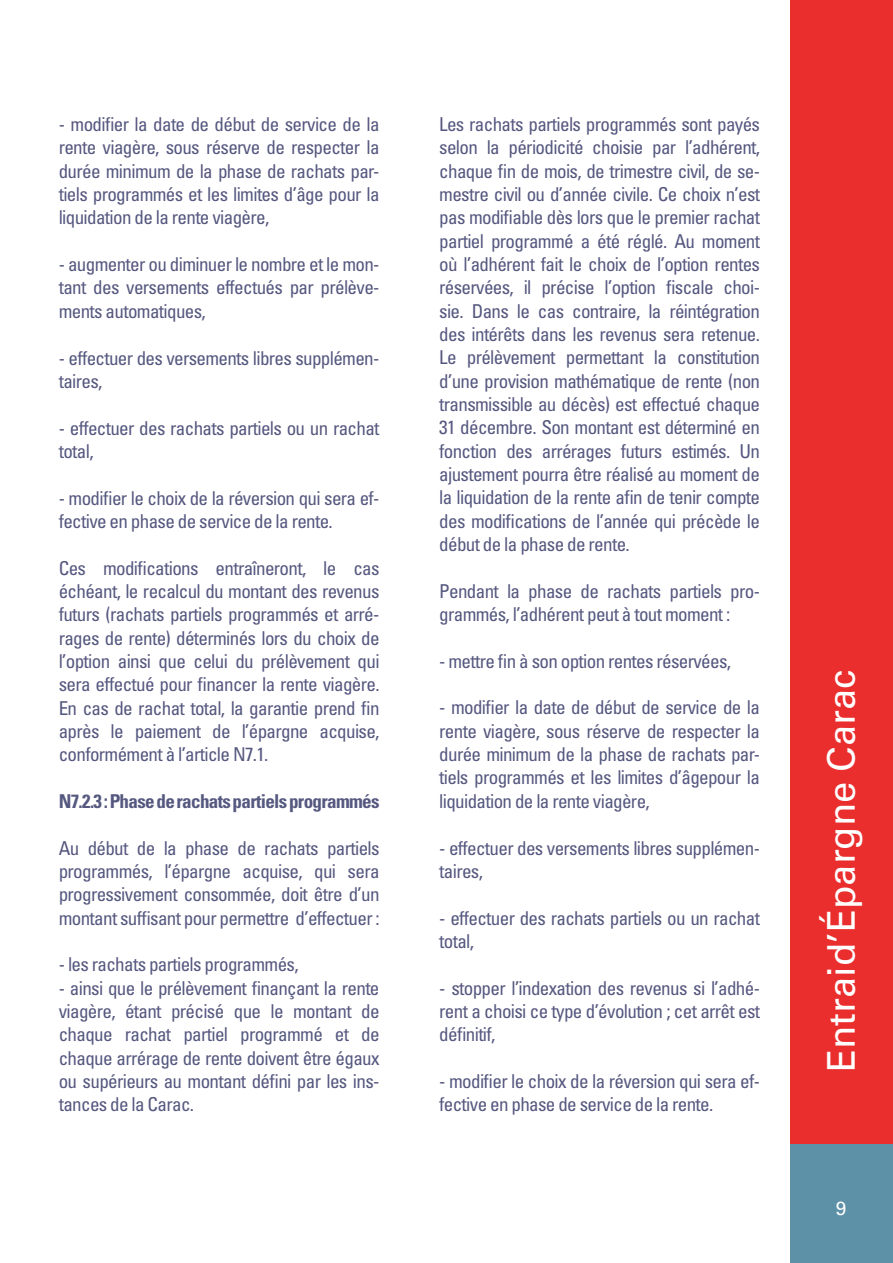
<style>
.page{position:relative;width:893px;height:1263px;background:#fff}
.page>*{position:absolute;margin:0;border:0;box-sizing:border-box;transform-origin:0 0}
.t1{font:38.25px "Univers LT Std";color:#fff}
.t2{font:condensed 19.05px/23.4px "Univers LT Std";letter-spacing:-.035em;color:#55587f;text-align:justify}
.t3{font:700 condensed 19.05px "Univers LT Std";letter-spacing:-.035em;color:#55587f}
.t4{font:19.05px "Univers LT Std";color:#fff}
</style>
<div class="page">
<div style="left:791px;top:0;width:102px;height:1263px;background:#ea2e2e"></div>
<div style="left:791px;top:1144px;width:102px;height:119px;background:#5d91a7"></div>
<p class="t2" style="left:59px;top:112px;width:322px">- modifier la date de début de service de la rente viagère, sous réserve de respecter la durée minimum de la phase de rachats par&shy;tiels programmés et les limites d’âge pour la liquidation de la rente viagère,</p>
<p class="t2" style="left:59px;top:252px;width:322px">- augmenter ou diminuer le nombre et le mon&shy;tant des versements effectués par prélève&shy;ments automatiques,</p>
<p class="t2" style="left:59px;top:346px;width:322px">- effectuer des versements libres supplémen&shy;taires,</p>
<p class="t2" style="left:59px;top:416px;width:322px">- effectuer des rachats partiels ou un rachat total,</p>
<p class="t2" style="left:59px;top:486px;width:322px">- modifier le choix de la réversion qui sera ef&shy;fective en phase de service de la rente.</p>
<p class="t2" style="left:59px;top:556px;width:322px">Ces modifications entraîneront, le cas échéant, le recalcul du montant des revenus futurs (rachats partiels programmés et arré&shy;rages de rente) déterminés lors du choix de l’option ainsi que celui du prélèvement qui sera effectué pour financer la rente viagère.<br>En cas de rachat total, la garantie prend fin après le paiement de l’épargne acquise, conformément à l’article N7.1.</p>
<p class="t3" style="left:59px;top:789px;width:322px">N7.2.3 : Phase de rachats partiels programmés</p>
<p class="t2" style="left:59px;top:836px;width:322px">Au début de la phase de rachats partiels programmés, l’épargne acquise, qui sera progressivement consommée, doit être d’un montant suffisant pour permettre d’effectuer :</p>
<p class="t2" style="left:59px;top:953px;width:241px">- les rachats partiels programmés,</p>
<p class="t2" style="left:59px;top:976px;width:322px">- ainsi que le prélèvement finançant la rente viagère, étant précisé que le montant de chaque rachat partiel programmé et de chaque arrérage de rente doivent être égaux ou supérieurs au montant défini par les ins&shy;tances de la Carac.</p>
<p class="t2" style="left:439px;top:112px;width:322px">Les rachats partiels programmés sont payés selon la périodicité choisie par l’adhérent, chaque fin de mois, de trimestre civil, de se&shy;mestre civil ou d’année civile. Ce choix n’est pas modifiable dès lors que le premier rachat partiel programmé a été réglé. Au moment où l’adhérent fait le choix de l’option rentes réservées, il précise l’option fiscale choi&shy;sie. Dans le cas contraire, la réintégration des intérêts dans les revenus sera retenue.<br>Le prélèvement permettant la constitution d’une provision mathématique de rente (non transmissible au décès) est effectué chaque 31 décembre. Son montant est déterminé en fonction des arrérages futurs estimés. Un ajustement pourra être réalisé au moment de la liquidation de la rente afin de tenir compte des modifications de l’année qui précède le début de la phase de rente.</p>
<p class="t2" style="left:439px;top:579px;width:322px">Pendant la phase de rachats partiels pro&shy;grammés, l’adhérent peut à tout moment :</p>
<p class="t2" style="left:439px;top:649px;width:293px">- mettre fin à son option rentes réservées,</p>
<p class="t2" style="left:439px;top:696px;width:322px">- modifier la date de début de service de la rente viagère, sous réserve de respecter la durée minimum de la phase de rachats par&shy;tiels programmés et les limites d’âgepour la liquidation de la rente viagère,</p>
<p class="t2" style="left:439px;top:836px;width:322px">- effectuer des versements libres supplémen&shy;taires,</p>
<p class="t2" style="left:439px;top:906px;width:322px">- effectuer des rachats partiels ou un rachat total,</p>
<p class="t2" style="left:439px;top:976px;width:322px">- stopper l’indexation des revenus si l’adhé&shy;rent a choisi ce type d’évolution ; cet arrêt est définitif,</p>
<p class="t2" style="left:439px;top:1069px;width:322px">- modifier le choix de la réversion qui sera ef&shy;fective en phase de service de la rente.</p>
<p class="t1" style="left:819px;top:1072px;width:404px;rotate:-90deg">Entraid’Épargne Carac</p>
<p class="t4" style="left:836px;top:1197px;width:12px">9</p>
</div>
